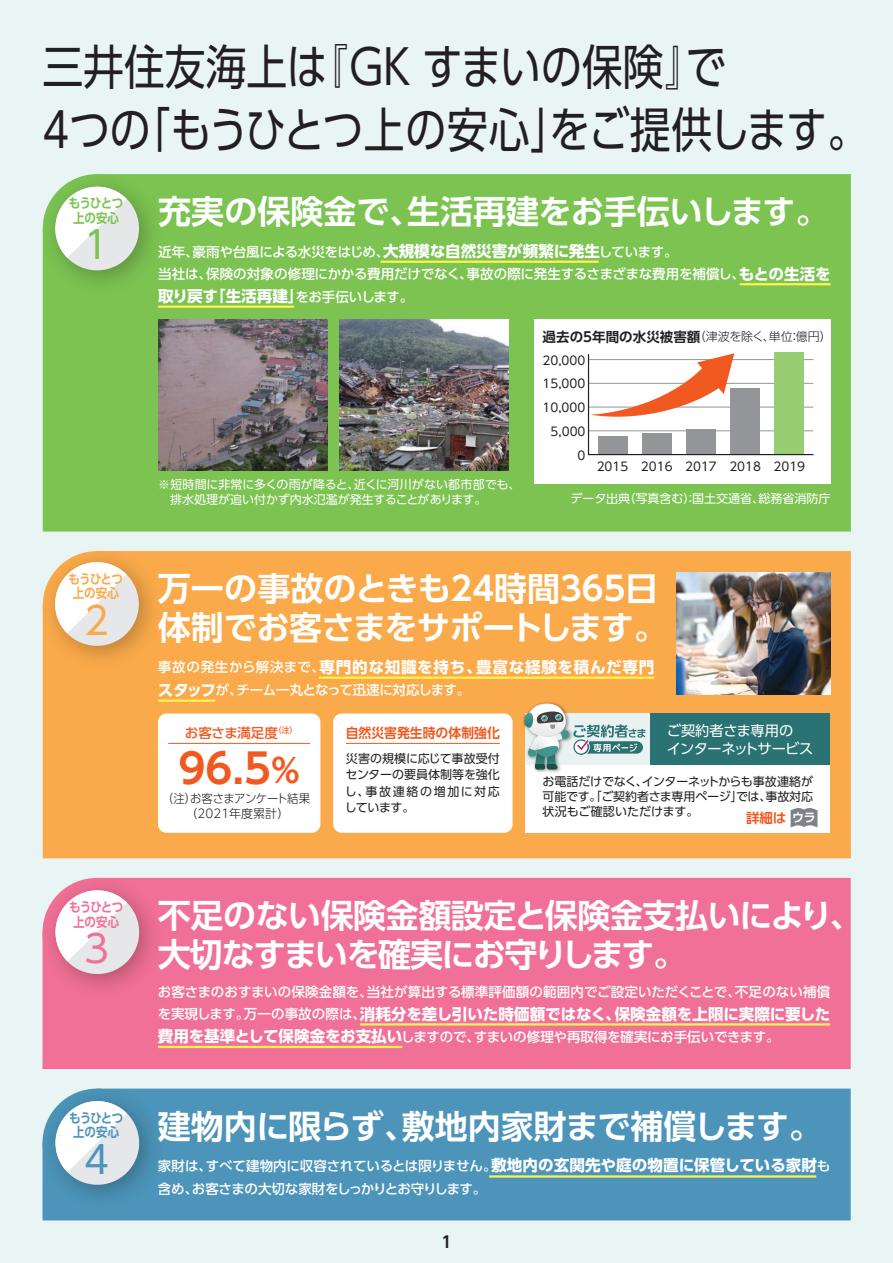
<style>
.page{position:relative;width:893px;height:1263px;background:#e9f5f5}
.page>*{position:absolute;margin:0;border:0;box-sizing:border-box;transform-origin:0 0}
.t1{font:48px/63px "UD Shin Go Pro";color:#231f20;scale:.85 1}
.t2{font:700 40.8px "UD Shin Go Pro De";color:#f15921}
.t3{font:37.95px "UD Shin Go Pro";color:#4c94b9}
.t4{font:37.95px "UD Shin Go Pro";color:#f17097}
.t5{font:37.95px "UD Shin Go Pro";color:#7cc352}
.t6{font:37.95px "UD Shin Go Pro";color:#faaa4a}
.t7{font:700 33px/39px "UD Shin Go Pro De";letter-spacing:-.015em;color:#fff}
.t8{font:700 15.9px "UD Shin Go Pro De";color:#231f20}
.t9{font:700 15.6px "UD Shin Go Pro";letter-spacing:.005em;color:#fff}
.t10{font:700 15.6px "UD Shin Go Pro";letter-spacing:.05em;color:#fff}
.t11{font:14.25px/18px "UD Shin Go Pro";letter-spacing:-.025em;color:#fff}
.t12{font:500 13.5px/23.2px "UD Shin Go Pro";letter-spacing:-.01em;color:#fff}
.t13{font:500 13.5px "UD Shin Go Pro";letter-spacing:.01em;color:#fff}
.t14{font:700 13.5px "UD Shin Go Pro De";color:#f15921;scale:.95 1}
.t15{font:500 13.5px "UD Shin Go Pro";letter-spacing:-.01em;color:#f15921}
.t16{font:700 13.5px "UD Shin Go Pro De";color:#f15921}
.t17{font:700 13.2px/14.9px "UD Shin Go Pro De";letter-spacing:-.05em;color:#4c94b9;text-align:center;scale:.87 1}
.t18{font:700 13.2px/14.9px "UD Shin Go Pro De";letter-spacing:-.05em;color:#f17097;text-align:center;scale:.87 1}
.t19{font:700 13.2px/14.9px "UD Shin Go Pro De";letter-spacing:-.05em;color:#7cc352;text-align:center;scale:.87 1}
.t20{font:700 13.2px/14.9px "UD Shin Go Pro De";letter-spacing:-.05em;color:#faaa4a;text-align:center;scale:.87 1}
.t21{font:12px/16.5px "UD Shin Go Pro";color:#231f20;text-align:justify}
.t22{font:12px/15px "UD Shin Go Pro";color:#fff}
.t23{font:300 12px "UD Shin Go Pro";color:#231f20}
.t24{font:300 12px/15px "UD Shin Go Pro";color:#231f20;text-align:center;scale:.95 1}
.s1{font-weight:700;font-size:15.6px}
.s2{font-weight:500;font-size:13.5px}
.s3{font-family:"UD Shin Go Pro De";font-weight:700;font-size:13.5px}
.s4{font-size:32.7px}
.s5{font-size:12px;color:#fff}
</style>
<div class="page">
<div style="left:43px;top:1088px;width:808px;height:132px;background:#4c94b9"></div>
<img style="left:42px;top:1088px;width:130px;height:130px">
<div style="left:55px;top:1101px;width:84px;height:84px;background:#e6e7e9;border-radius:50%"></div>
<svg style="left:55px;top:1101px;width:72px;height:71px"></svg>
<hr style="left:489px;top:1175px;width:327px;height:2px;background:#fff34f">
<div style="left:43px;top:878px;width:808px;height:191px;background:#f17097"></div>
<img style="left:42px;top:877px;width:130px;height:130px">
<div style="left:55px;top:890px;width:84px;height:84px;background:#e6e7e9;border-radius:50%"></div>
<svg style="left:55px;top:890px;width:72px;height:71px"></svg>
<hr style="left:360px;top:1023px;width:470px;height:2px;background:#fff34f">
<hr style="left:158px;top:1046px;width:244px;height:2px;background:#fff34f">
<div style="left:43px;top:174px;width:808px;height:357px;background:#7cc352"></div>
<img style="left:42px;top:174px;width:130px;height:129px">
<svg style="left:55px;top:186px;width:85px;height:85px"></svg>
<img style="left:340px;top:319px;width:169px;height:151px">
<img style="left:158px;top:319px;width:169px;height:151px">
<div style="left:534px;top:319px;width:296px;height:165px;background:#fff"></div>
<svg style="left:587px;top:353px;width:227px;height:103px"></svg>
<hr style="left:158px;top:306px;width:136px;height:2px;background:#fff34f">
<hr style="left:740px;top:283px;width:90px;height:2px;background:#fff34f">
<hr style="left:380px;top:261px;width:218px;height:2px;background:#fff34f">
<div style="left:43px;top:551px;width:808px;height:307px;background:#faaa4a"></div>
<img style="left:42px;top:551px;width:130px;height:128px">
<div style="left:55px;top:562px;width:84px;height:84px;background:#e6e7e9;border-radius:50%"></div>
<svg style="left:55px;top:562px;width:72px;height:71px"></svg>
<img style="left:676px;top:572px;width:154px;height:123px">
<div style="left:158px;top:713px;width:162px;height:120px;background:#fff;border-radius:9px"></div>
<div style="left:525px;top:713px;width:305px;height:120px;background:#fff"></div>
<div style="left:525px;top:713px;width:248px;height:51px;background:linear-gradient(to bottom,#e8f1f0,#e9f2f1)"></div>
<div style="left:651px;top:713px;width:179px;height:51px;background:#2a7273"></div>
<svg style="left:791px;top:808px;width:26px;height:19px"></svg>
<div style="left:333px;top:713px;width:180px;height:120px;background:#fff;border-radius:9px"></div>
<hr style="left:346px;top:743px;width:154px;height:1px;background:#f15921">
<hr style="left:168px;top:743px;width:142px;height:1px;background:#f15921">
<img style="left:520px;top:699px;width:55px;height:77px">
<svg style="left:546px;top:769px;width:12px;height:1px"></svg>
<svg style="left:533px;top:769px;width:12px;height:1px"></svg>
<svg style="left:524px;top:703px;width:121px;height:66px;background:#c0c9bc"></svg>
<hr style="left:319px;top:676px;width:335px;height:3px;background:#fff34f">
<hr style="left:158px;top:699px;width:57px;height:3px;background:#fff34f">
<h1 class="t1" style="left:43px;top:34px;width:973px">三井住友海上は『GK すまいの保険』で<br>4つの「もうひとつ上の安心」をご提供します。</h1>
<p class="t19" style="left:69px;top:195px;width:64px">もうひとつ上の安心</p>
<h3 class="t7" style="left:158px;top:191px;width:672px">充実の保険金で、生活再建をお手伝いします。</h3>
<h3 class="t5" style="left:84px;top:214px;width:27px">1</h3>
<p class="t12" style="left:158px;top:240px;width:674px;line-height:22.5px">近年、豪雨や台風による水災をはじめ、<span class="s1">大規模な自然災害が頻繁に発生</span>しています。<br>当社は、保険の対象の修理にかかる費用だけでなく、事故の際に発生するさまざまな費用を補償し、<span class="s1">もとの生活を</span></p>
<p class="t9" style="left:158px;top:284px;width:257px">取り戻す「生活再建」<span class="s2">をお手伝いします。</span></p>
<p class="t22" style="left:170px;top:477px;width:352px;text-indent:-12px">※短時間に非常に多くの雨が降ると、近くに河川がない都市部でも、排水処理が追い付かず内水氾濫が発生することがあります。</p>
<p class="t23" style="left:543px;top:327px;width:291px"><span class="s3">過去の5年間の水災被害額</span>（津波を除く、単位：億円）</p>
<p class="t21" style="left:543px;top:351px;width:44px">20,000</p>
<p class="t21" style="left:543px;top:375px;width:44px">15,000</p>
<p class="t21" style="left:543px;top:399px;width:44px">10,000</p>
<p class="t21" style="left:551px;top:423px;width:36px">5,000</p>
<p class="t21" style="left:597px;top:457px;width:210px">2015 2016 2017 2018 2019</p>
<p class="t21" style="left:578px;top:446px;width:9px">0</p>
<p class="t22" style="left:571px;top:491px;width:261px">データ出典（写真含む）：国土交通省、総務省消防庁</p>
<p class="t20" style="left:69px;top:571px;width:64px">もうひとつ上の安心</p>
<h3 class="t7" style="left:158px;top:568px;width:510px">万一の事故のときも24時間365日体制でお客さまをサポートします。</h3>
<h3 class="t6" style="left:84px;top:590px;width:27px">2</h3>
<p class="t10" style="left:158px;top:654px;width:498px"><span class="s2">事故の発生から解決まで、</span>専門的な知識を持ち、豊富な経験を積んだ専門</p>
<p class="t12" style="left:158px;top:678px;width:314px"><span class="s1">スタッフ</span>が、チーム一丸となって迅速に対応します。</p>
<p class="t15" style="left:185px;top:721px;width:114px">お客さま満足度<sup>（注）</sup></p>
<h2 class="t2" style="left:178px;top:735px;width:123px">96.5<span class="s4">%</span></h2>
<p class="t24" style="left:162px;top:791px;width:157px">（注）お客さまアンケート結果（2021年度累計）</p>
<p class="t14" style="left:346px;top:721px;width:164px">自然災害発生時の体制強化</p>
<p class="t21" style="left:345px;top:750px;width:157px">災害の規模に応じて事故受付センターの要員体制等を強化し、事故連絡の増加に対応しています。</p>
<p class="t11" style="left:667px;top:721px;width:148px">ご契約者さま専用の<br>インターネットサービス</p>
<p class="t21" style="left:542px;top:774px;width:272px;line-height:15px">お電話だけでなく、インターネットからも事故連絡が可能です。「ご契約者さま専用ページ」では、事故対応状況もご確認いただけます。</p>
<p class="t16" style="left:746px;top:807px;width:71px">詳細は<span class="s5">ウラ</span></p>
<p class="t18" style="left:69px;top:899px;width:64px">もうひとつ上の安心</p>
<h3 class="t7" style="left:158px;top:895px;width:706px">不足のない保険金額設定と保険金支払いにより、大切なすまいを確実にお守りします。</h3>
<p class="t13" style="left:158px;top:981px;width:674px">お客さまのおすまいの保険金額を、当社が算出する標準評価額の範囲内でご設定いただくことで、不足のない補償</p>
<p class="t9" style="left:158px;top:1001px;width:674px"><span class="s2">を実現します。万一の事故の際は、</span>消耗分を差し引いた時価額ではなく、保険金額を上限に実際に要した</p>
<p class="t12" style="left:158px;top:1024px;width:623px"><span class="s1">費用を基準として保険金をお支払い</span>しますので、すまいの修理や再取得を確実にお手伝いできます。</p>
<h3 class="t4" style="left:84px;top:918px;width:27px">3</h3>
<p class="t17" style="left:69px;top:1110px;width:64px">もうひとつ上の安心</p>
<h3 class="t7" style="left:158px;top:1106px;width:665px">建物内に限らず、敷地内家財まで補償します。</h3>
<p class="t12" style="left:158px;top:1153px;width:674px">家財は、すべて建物内に収容されているとは限りません。<span class="s1">敷地内の玄関先や庭の物置に保管している家財</span>も含め、お客さまの大切な家財をしっかりとお守りします。</p>
<h3 class="t3" style="left:84px;top:1129px;width:27px">4</h3>
<p class="t8" style="left:442px;top:1229px;width:12px">1</p>
</div>
